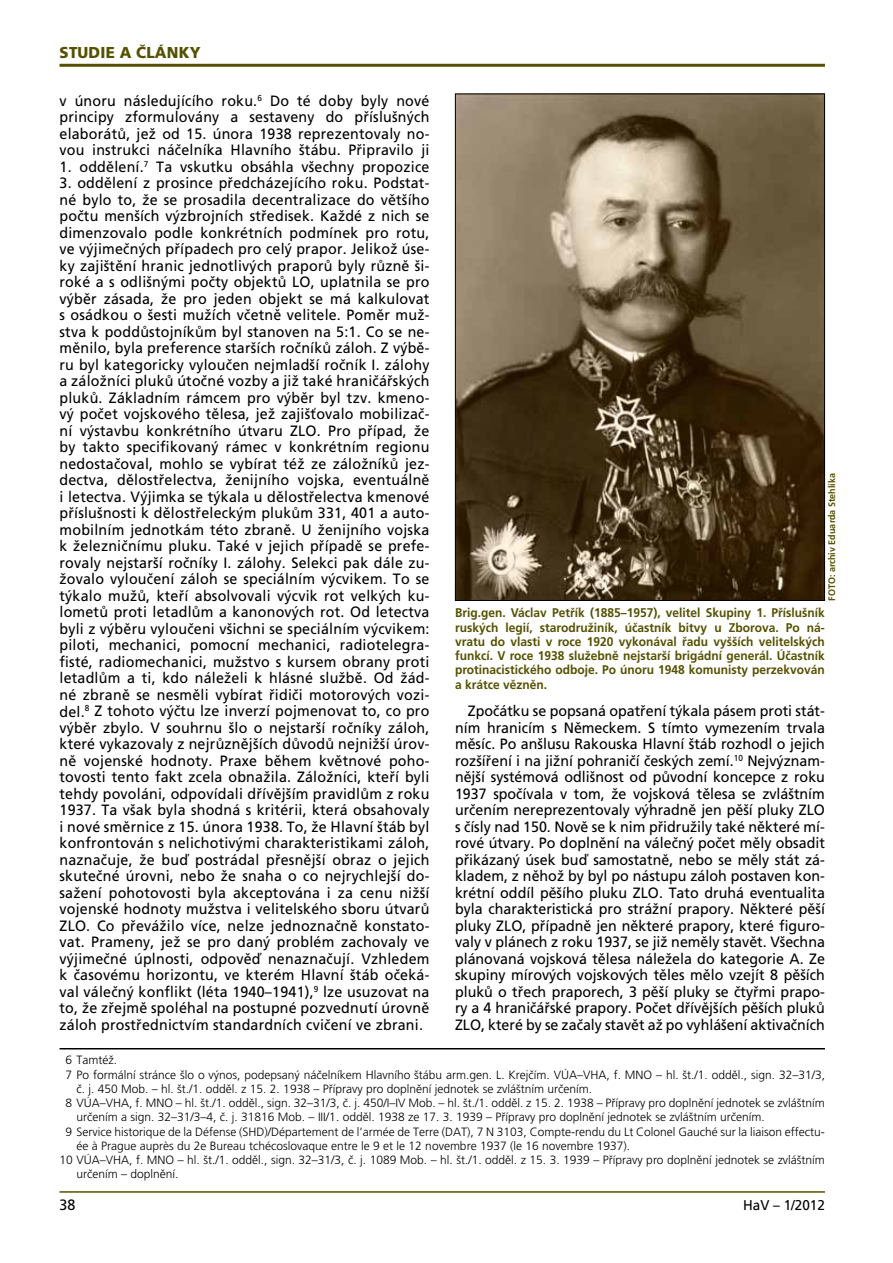
<style>
.page{position:relative;width:893px;height:1263px;background:#fff}
.page>*{position:absolute;margin:0;border:0;box-sizing:border-box;transform-origin:0 0}
.t1{font:15.75px "Frutiger CE Black";letter-spacing:.015em;color:#555101;scale:.95 1}
.t2{font:15px/16.5px "Frutiger CE";letter-spacing:.015em;color:#000;text-align:justify;scale:.95 1}
.t3{font:14.1px "Frutiger CE";color:#000;scale:.95 1}
.t4{font:700 12.6px/14.2px "Frutiger CE";color:#555101;text-align:justify;scale:.95 1}
.t5{font:12px "Frutiger CE Light";color:#000}
.t6{font:700 9.45px "Frutiger CE";color:#555101;scale:.95 1}
</style>
<div class="page">
<hr style="left:60px;top:64px;width:765px;height:3px;background:#555101">
<hr style="left:60px;top:1191px;width:765px;height:2px;background:#555101">
<img style="left:457px;top:96px;width:366px;height:503px">
<hr style="left:60px;top:1048px;width:765px;height:1px;background:#000">
<p class="t1" style="left:60px;top:44px;width:150px">STUDIE A ČLÁNKY</p>
<p class="t2" style="left:60px;top:92px;width:391px">v únoru následujícího roku.<sup>6</sup> Do té doby byly nové principy zformulovány a sestaveny do příslušných elaborátů, jež od 15. února 1938 reprezentovaly no&shy;vou instrukci náčelníka Hlavního štábu. Připravilo ji</p>
<p class="t2" style="left:60px;top:158px;width:391px">1. oddělení.<sup>7</sup> Ta vskutku obsáhla všechny propozice</p>
<p class="t2" style="left:60px;top:175px;width:391px">3. oddělení z prosince předcházejícího roku. Podstat&shy;né bylo to, že se prosadila decentralizace do většího počtu menších výzbrojních středisek. Každé z nich se dimenzovalo podle konkrétních podmínek pro rotu, ve výjimečných případech pro celý prapor. Jelikož úse&shy;ky zajištění hranic jednotlivých praporů byly různě ši&shy;roké a s odlišnými počty objektů LO, uplatnila se pro výběr zásada, že pro jeden objekt se má kalkulovat s osádkou o šesti mužích včetně velitele. Poměr muž&shy;stva k poddůstojníkům byl stanoven na 5:1. Co se ne&shy;měnilo, byla preference starších ročníků záloh. Z výbě&shy;ru byl kategoricky vyloučen nejmladší ročník I. zálohy a záložníci pluků útočné vozby a již také hraničářských pluků. Základním rámcem pro výběr byl tzv. kmeno&shy;vý počet vojskového tělesa, jež zajišťovalo mobilizač&shy;ní výstavbu konkrétního útvaru ZLO. Pro případ, že by takto specifikovaný rámec v konkrétním regionu nedostačoval, mohlo se vybírat též ze záložníků jez&shy;dectva, dělostřelectva, ženijního vojska, eventuálně i letectva. Výjimka se týkala u dělostřelectva kmenové příslušnosti k dělostřeleckým plukům 331, 401 a auto&shy;mobilním jednotkám této zbraně. U ženijního vojska k železničnímu pluku. Také v jejich případě se prefe&shy;rovaly nejstarší ročníky I. zálohy. Selekci pak dále zu&shy;žovalo vyloučení záloh se speciálním výcvikem. To se týkalo mužů, kteří absolvovali výcvik rot velkých ku&shy;lometů proti letadlům a kanonových rot. Od letectva byli z výběru vyloučeni všichni se speciálním výcvikem: piloti, mechanici, pomocní mechanici, radiotelegra&shy;fisté, radiomechanici, mužstvo s kursem obrany proti letadlům a ti, kdo náleželi k hlásné službě. Od žád&shy;né zbraně se nesměli vybírat řidiči motorových vozi&shy;del.<sup>8</sup> Z tohoto výčtu lze inverzí pojmenovat to, co pro výběr zbylo. V souhrnu šlo o nejstarší ročníky záloh, které vykazovaly z nejrůznějších důvodů nejnižší úrov&shy;ně vojenské hodnoty. Praxe během květnové poho&shy;tovosti tento fakt zcela obnažila. Záložníci, kteří byli tehdy povoláni, odpovídali dřívějším pravidlům z roku 1937. Ta však byla shodná s kritérii, která obsahovaly i nové směrnice z 15. února 1938. To, že Hlavní štáb byl konfrontován s nelichotivými charakteristikami záloh, naznačuje, že buď postrádal přesnější obraz o jejich skutečné úrovni, nebo že snaha o co nejrychlejší do&shy;sažení pohotovosti byla akceptována i za cenu nižší vojenské hodnoty mužstva i velitelského sboru útvarů ZLO. Co převážilo více, nelze jednoznačně konstato&shy;vat. Prameny, jež se pro daný problém zachovaly ve výjimečné úplnosti, odpověď nenaznačují. Vzhledem k časovému horizontu, ve kterém Hlavní štáb očeká&shy;val válečný konflikt (léta 1940–1941),<sup>9</sup> lze usuzovat na to, že zřejmě spoléhal na postupné pozvednutí úrovně záloh prostřednictvím standardních cvičení ve zbrani.</p>
<p class="t6" style="left:826px;top:601px;width:136px;rotate:-90deg">FOTO: archiv Eduarda Stehlíka</p>
<p class="t4" style="left:455px;top:606px;width:391px">Brig.gen. Václav Petřík (1885–1957), velitel Skupiny 1. Příslušník ruských legií, starodružiník, účastník bitvy u Zborova. Po ná&shy;vratu do vlasti v roce 1920 vykonával řadu vyšších velitelských funkcí. V roce 1938 služebně nejstarší brigádní generál. Účastník protinacistického odboje. Po únoru 1948 komunisty perzekvován a krátce vězněn.</p>
<p class="t2" style="left:455px;top:703px;width:391px;text-indent:13px">Zpočátku se popsaná opatření týkala pásem proti stát&shy;ním hranicím s Německem. S tímto vymezením trvala měsíc. Po anšlusu Rakouska Hlavní štáb rozhodl o jejich rozšíření i na jižní pohraničí českých zemí.<sup>10</sup> Nejvýznam&shy;nější systémová odlišnost od původní koncepce z roku 1937 spočívala v tom, že vojsková tělesa se zvláštním určením nereprezentovaly výhradně jen pěší pluky ZLO s čísly nad 150. Nově se k nim přidružily také některé mí&shy;rové útvary. Po doplnění na válečný počet měly obsadit přikázaný úsek buď samostatně, nebo se měly stát zá&shy;kladem, z něhož by byl po nástupu záloh postaven kon&shy;krétní oddíl pěšího pluku ZLO. Tato druhá eventualita byla charakteristická pro strážní prapory. Některé pěší pluky ZLO, případně jen některé prapory, které figuro&shy;valy v plánech z roku 1937, se již neměly stavět. Všechna plánovaná vojsková tělesa náležela do kategorie A. Ze skupiny mírových vojskových těles mělo vzejít 8 pěších pluků o třech praporech, 3 pěší pluky se čtyřmi prapo&shy;ry a 4 hraničářské prapory. Počet dřívějších pěších pluků ZLO, které by se začaly stavět až po vyhlášení aktivačních</p>
<p class="t5" style="left:66px;top:1053px;width:53px">6 Tamtéž.</p>
<p class="t5" style="left:66px;top:1067px;width:761px">7 Po formální stránce šlo o výnos, podepsaný náčelníkem Hlavního štábu arm.gen. L. Krejčím. VÚA–VHA, f. MNO – hl. št./1. odděl., sign. 32–31/3,</p>
<p class="t5" style="left:77px;top:1082px;width:517px">č. j. 450 Mob. – hl. št./1. odděl. z 15. 2. 1938 – Přípravy pro doplnění jednotek se zvláštním určením.</p>
<p class="t5" style="left:66px;top:1096px;width:761px">8 VÚA–VHA, f. MNO – hl. št./1. odděl., sign. 32–31/3, č. j. 450/I–IV Mob. – hl. št./1. odděl. z 15. 2. 1938 – Přípravy pro doplnění jednotek se zvláštním</p>
<p class="t5" style="left:77px;top:1110px;width:690px">určením a sign. 32–31/3–4, č. j. 31816 Mob. – III/1. odděl. 1938 ze 17. 3. 1939 – Přípravy pro doplnění jednotek se zvláštním určením.</p>
<p class="t5" style="left:66px;top:1124px;width:761px">9 Service historique de la Défense (SHD)/Département de l’armée de Terre (DAT), 7 N 3103, Compte-rendu du Lt Colonel Gauché sur la liaison effectu-</p>
<p class="t5" style="left:77px;top:1139px;width:555px">ée à Prague auprès du 2e Bureau tchécoslovaque entre le 9 et le 12 novembre 1937 (le 16 novembre 1937).</p>
<p class="t5" style="left:60px;top:1153px;width:767px">10 VÚA–VHA, f. MNO – hl. št./1. odděl., sign. 32–31/3, č. j. 1089 Mob. – hl. št./1. odděl. z 15. 3. 1939 – Přípravy pro doplnění jednotek se zvláštním</p>
<p class="t5" style="left:77px;top:1167px;width:104px">určením – doplnění.</p>
<p class="t2" style="left:60px;top:1196px;width:18px">38</p>
<p class="t3" style="left:743px;top:1197px;width:88px">HaV – 1/2012</p>
</div>
